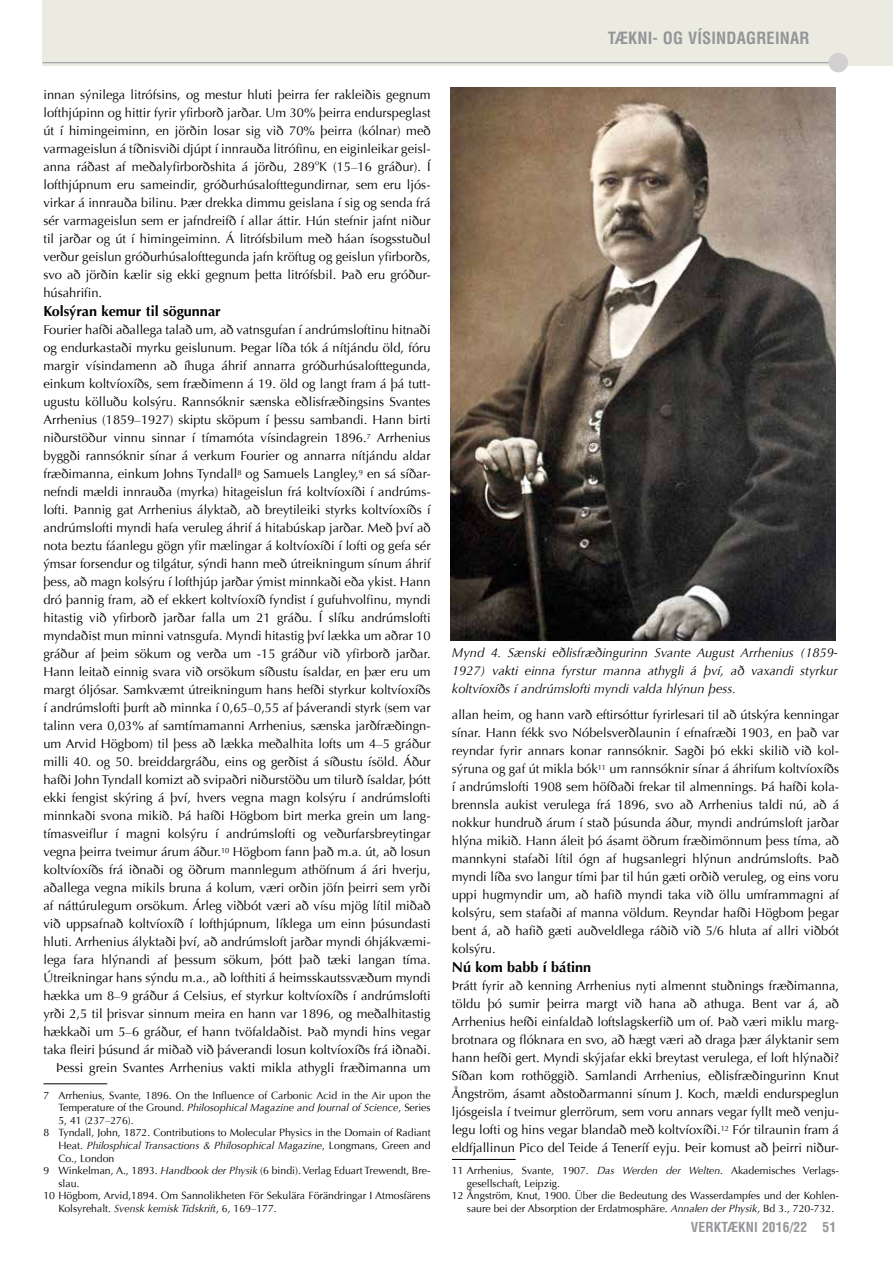
<style>
.page{position:relative;width:893px;height:1263px;background:#fff}
.page>*{position:absolute;margin:0;border:0;box-sizing:border-box;transform-origin:0 0}
.t1{font:700 condensed 16.5px "Helvetica LT Std";letter-spacing:.01em;color:#939598}
.t2{font:700 14.4px "Optima";color:#000}
.t3{font:700 condensed 13.5px "Helvetica LT Std";letter-spacing:.01em;color:#939598}
.t4{font:12.9px/18px "Optima";color:#000;text-align:justify}
.t5{font:italic 12.9px/18px "Optima";color:#000;text-align:justify}
.t6{font:10.5px "Optima";color:#000}
.t7{font:italic 10.5px "Optima";color:#000}
.t8{font:7.5px "Optima";color:#000}
.s1{font-style:normal}
.s2{font-style:italic}
</style>
<div class="page">
<div style="left:43px;top:0;width:850px;height:66px;background:#ecebe2"></div>
<hr style="left:43px;top:62px;width:795px;height:1px;background:#939598">
<div style="left:828px;top:53px;width:20px;height:19px;background:#d2d0d3;border-radius:50%"></div>
<hr style="left:43px;top:1083px;width:64px;height:1px;background:#000">
<hr style="left:452px;top:1159px;width:64px;height:1px;background:#000">
<img style="left:450px;top:87px;width:385px;height:553px">
<p class="t4" style="left:43px;top:86px;width:389px">innan sýnilega litrófsins, og mestur hluti þeirra fer rakleiðis gegnum lofthjúpinn og hittir fyrir yfirborð jarðar. Um 30% þeirra endurspeglast út í himingeiminn, en jörðin losar sig við 70% þeirra (kólnar) með varmageislun á tíðnisviði djúpt í innrauða litrófinu, en eiginleikar geisl&shy;anna ráðast af meðalyfirborðshita á jörðu, 289 K (15–16 gráður). Í</p>
<p class="t8" style="left:315px;top:158px;width:6px">o</p>
<p class="t4" style="left:43px;top:176px;width:389px">lofthjúpnum eru sameindir, gróðurhúsalofttegundirnar, sem eru ljós&shy;virkar á innrauða bilinu. Þær drekka dimmu geislana í sig og senda frá sér varmageislun sem er jafndreifð í allar áttir. Hún stefnir jafnt niður til jarðar og út í himingeiminn. Á litrófsbilum með háan ísogsstuðul verður geislun gróðurhúsalofttegunda jafn kröftug og geislun yfirborðs, svo að jörðin kælir sig ekki gegnum þetta litrófsbil. Það eru gróður&shy;húsahrifin.</p>
<p class="t2" style="left:43px;top:303px;width:179px">Kolsýran kemur til sögunnar</p>
<p class="t4" style="left:43px;top:321px;width:389px;text-align:right">Fourier hafði aðallega talað um, að vatnsgufan í andrúmsloftinu hitnaði og endurkastaði myrku geislunum. Þegar líða tók á nítjándu öld, fóru margir vísindamenn að íhuga áhrif annarra gróðurhúsalofttegunda, einkum koltvíoxíðs, sem fræðimenn á 19. öld og langt fram á þá tutt&shy;ugustu kölluðu kolsýru. Rannsóknir sænska eðlisfræðingsins Svantes Arrhenius (1859–1927) skiptu sköpum í þessu sambandi. Hann birti niðurstöður vinnu sinnar í tímamóta vísindagrein 1896.<sup>7</sup> Arrhenius byggði rannsóknir sínar á verkum Fourier og annarra nítjándu aldar fræðimanna, einkum Johns Tyndall<sup>8</sup> og Samuels Langley,<sup>9</sup> en sá síðar&shy;nefndi mældi innrauða (myrka) hitageislun frá koltvíoxíði í andrúms&shy;lofti. Þannig gat Arrhenius ályktað, að breytileiki styrks koltvíoxíðs í andrúmslofti myndi hafa veruleg áhrif á hitabúskap jarðar. Með því að nota beztu fáanlegu gögn yfir mælingar á koltvíoxíði í lofti og gefa sér ýmsar forsendur og tilgátur, sýndi hann með útreikningum sínum áhrif þess, að magn kolsýru í lofthjúp jarðar ýmist minnkaði eða ykist. Hann dró þannig fram, að ef ekkert koltvíoxíð fyndist í gufuhvolfinu, myndi hitastig við yfirborð jarðar falla um 21 gráðu. Í slíku andrúmslofti myndaðist mun minni vatnsgufa. Myndi hitastig því lækka um aðrar 10 gráður af þeim sökum og verða um -15 gráður við yfirborð jarðar.<br>Hann leitað einnig svara við orsökum síðustu ísaldar, en þær eru um margt óljósar. Samkvæmt útreikningum hans hefði styrkur koltvíoxíðs í andrúmslofti þurft að minnka í 0,65–0,55 af þáverandi styrk (sem var talinn vera 0,03% af samtímamanni Arrhenius, sænska jarðfræðingn&shy;um Arvid Högbom) til þess að lækka meðalhita lofts um 4–5 gráður milli 40. og 50. breiddargráðu, eins og gerðist á síðustu ísöld. Áður hafði John Tyndall komizt að svipaðri niðurstöðu um tilurð ísaldar, þótt ekki fengist skýring á því, hvers vegna magn kolsýru í andrúmslofti minnkaði svona mikið. Þá hafði Högbom birt merka grein um lang&shy;tímasveiflur í magni kolsýru í andrúmslofti og veðurfarsbreytingar vegna þeirra tveimur árum áður.<sup>10</sup> Högbom fann það m.a. út, að losun koltvíoxíðs frá iðnaði og öðrum mannlegum athöfnum á ári hverju, aðallega vegna mikils bruna á kolum, væri orðin jöfn þeirri sem yrði af náttúrulegum orsökum. Árleg viðbót væri að vísu mjög lítil miðað við uppsafnað koltvíoxíð í lofthjúpnum, líklega um einn þúsundasti hluti. Arrhenius ályktaði því, að andrúmsloft jarðar myndi óhjákvæmi&shy;lega fara hlýnandi af þessum sökum, þótt það tæki langan tíma.<br>Útreikningar hans sýndu m.a., að lofthiti á heimsskautssvæðum myndi hækka um 8–9 gráður á Celsius, ef styrkur koltvíoxíðs í andrúmslofti yrði 2,5 til þrisvar sinnum meira en hann var 1896, og meðalhitastig hækkaði um 5–6 gráður, ef hann tvöfaldaðist. Það myndi hins vegar taka fleiri þúsund ár miðað við þáverandi losun koltvíoxíðs frá iðnaði.<br>Þessi grein Svantes Arrhenius vakti mikla athygli fræðimanna um</p>
<p class="t6" style="left:43px;top:1089px;width:389px">7 Arrhenius, Svante, 1896. On the Influence of Carbonic Acid in the Air upon the</p>
<p class="t7" style="left:58px;top:1101px;width:374px"><span class="s1">Temperature of the Ground.</span> Philosophical Magazine and Journal of Science<span class="s1">, Series</span></p>
<p class="t6" style="left:58px;top:1114px;width:77px">5, 41 (237–276).</p>
<p class="t6" style="left:43px;top:1127px;width:389px">8 Tyndall, John, 1872. Contributions to Molecular Physics in the Domain of Radiant</p>
<p class="t7" style="left:58px;top:1139px;width:374px"><span class="s1">Heat.</span> Philosphical Transactions &amp; Philosophical Magazine<span class="s1">, Longmans, Green and</span></p>
<p class="t6" style="left:58px;top:1152px;width:58px">Co., London</p>
<p class="t6" style="left:43px;top:1164px;width:389px">9 Winkelman, A., 1893. <span class="s2">Handbook der Physik</span> (6 bindi). Verlag Eduart Trewendt, Bre-</p>
<p class="t6" style="left:58px;top:1177px;width:23px">slau.</p>
<p class="t6" style="left:43px;top:1190px;width:389px">10 Högbom, Arvid,1894. Om Sannolikheten För Sekulära Förändringar I Atmosfärens</p>
<p class="t6" style="left:58px;top:1202px;width:220px">Kolsyrehalt. <span class="s2">Svensk kemisk Tidskrift</span>, 6, 169–177.</p>
<p class="t1" style="left:608px;top:28px;width:203px">TÆKNI- OG VÍSIN DAGREINAR</p>
<p class="t5" style="left:452px;top:644px;width:387px">Mynd 4. Sænski eðlisfræðingurinn Svante August Arrhenius (1859- 1927) vakti einna fyrstur manna athygli á því, að vaxandi styrkur koltvíoxíðs í andrúmslofti myndi valda hlýnun þess.</p>
<p class="t4" style="left:452px;top:705px;width:389px">allan heim, og hann varð eftirsóttur fyrirlesari til að útskýra kenningar sínar. Hann fékk svo Nóbelsverðlaunin í efnafræði 1903, en það var reyndar fyrir annars konar rannsóknir. Sagði þó ekki skilið við kol&shy;sýruna og gaf út mikla bók<sup>11</sup> um rannsóknir sínar á áhrifum koltvíoxíðs í andrúmslofti 1908 sem höfðaði frekar til almennings. Þá hafði kola&shy;brennsla aukist verulega frá 1896, svo að Arrhenius taldi nú, að á nokkur hundruð árum í stað þúsunda áður, myndi andrúmsloft jarðar hlýna mikið. Hann áleit þó ásamt öðrum fræðimönnum þess tíma, að mannkyni stafaði lítil ógn af hugsanlegri hlýnun andrúmslofts. Það myndi líða svo langur tími þar til hún gæti orðið veruleg, og eins voru uppi hugmyndir um, að hafið myndi taka við öllu umframmagni af kolsýru, sem stafaði af manna völdum. Reyndar hafði Högbom þegar bent á, að hafið gæti auðveldlega ráðið við 5/6 hluta af allri viðbót kolsýru.</p>
<p class="t2" style="left:452px;top:958px;width:141px">Nú kom babb í bátinn</p>
<p class="t4" style="left:452px;top:976px;width:389px">Þrátt fyrir að kenning Arrhenius nyti almennt stuðnings fræðimanna, töldu þó sumir þeirra margt við hana að athuga. Bent var á, að Arrhenius hefði einfaldað loftslagskerfið um of. Það væri miklu marg&shy;brotnara og flóknara en svo, að hægt væri að draga þær ályktanir sem hann hefði gert. Myndi skýjafar ekki breytast verulega, ef loft hlýnaði?<br>Síðan kom rothöggið. Samlandi Arrhenius, eðlisfræðingurinn Knut Ångström, ásamt aðstoðarmanni sínum J. Koch, mældi endurspeglun ljósgeisla í tveimur glerrörum, sem voru annars vegar fyllt með venju&shy;legu lofti og hins vegar blandað með koltvíoxíði.<sup>12</sup> Fór tilraunin fram á eldfjallinun Pico del Teide á Teneríf eyju. Þeir komust að þeirri niður-</p>
<p class="t6" style="left:452px;top:1164px;width:389px">11 Arrhenius, Svante, 1907. <span class="s2">Das Werden der Welten</span>. Akademisches Verlags-</p>
<p class="t6" style="left:467px;top:1177px;width:95px">gesellschaft, Leipzig.</p>
<p class="t6" style="left:452px;top:1190px;width:389px">12 Ångström, Knut, 1900. Über die Bedeutung des Wasserdampfes und der Kohlen-</p>
<p class="t6" style="left:467px;top:1202px;width:369px">saure bei der Absorption der Erdatmosphäre. <span class="s2">Annalen der Physik</span>, Bd 3., 720-732.</p>
<p class="t3" style="left:691px;top:1218px;width:9px">VERKTÆKNI</p>
<p class="t3" style="left:762px;top:1218px;width:76px">2016/22 51</p>
</div>
